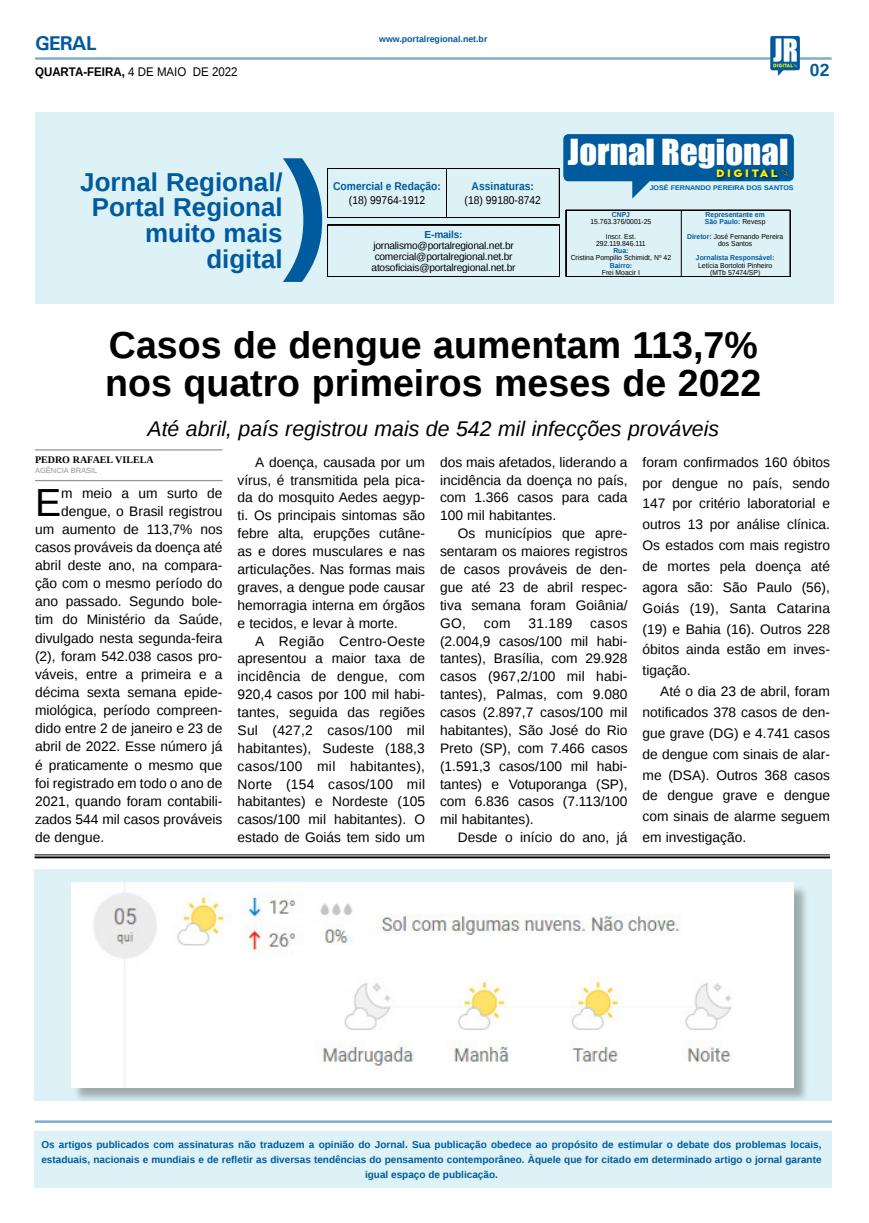
<style>
.page{position:relative;width:869px;height:1223px;background:#fff}
.page>*{position:absolute;margin:0;border:0;box-sizing:border-box;transform-origin:0 0}
.MATÉRIA{font:39.12px "Liberation Sans";color:#000}
.TÍTULO{font:700 37.5px/37.5px "Liberation Sans";color:#000}
.t1{font:33px "Impact";color:#fff;scale:1.05 1}
.TÍTULO-2{font:700 25.88px/26px "Liberation Sans";color:#005b9e;text-align:right}
.LINHA_FINA{font:italic 21.25px "Liberation Sans";color:#000}
.TITULO_PG{font:700 20px "Univers";letter-spacing:-.04em;color:#005a9e}
.TÍTULO-3{font:700 17.5px "Liberation Sans";color:#005a9e}
.MATÉRIA-2{font:13.75px/17.9px "Liberation Sans";color:#000;text-align:justify}
.DATA_PG{font:700 12.5px "Liberation Sans";color:#000;scale:.92 1}
.t2{font:700 11.25px "Liberation Sans";color:#005b9e;scale:.92 1}
.t3{font:11.25px "Liberation Sans";color:#000;scale:.92 1}
.t4{font:800 11.12px "Neufreit";letter-spacing:.23em;color:#fff200;scale:1.08 1}
.MATÉRIA-3{font:10.12px "Liberation Sans";letter-spacing:-.02em;color:#000}
.MATÉRIA-4{font:700 10.12px "Liberation Sans";letter-spacing:-.02em;color:#005b9e}
.Jr_Legenda{font:700 10px/14.6px "Liberation Sans";color:#005b9e;text-align:center}
.CRÉDITO_NOME{font:700 10px "Liberation Serif";color:#000}
.DATA_PG-2{font:700 8.75px "Liberation Sans";color:#005a9e}
.CRÉDITO_MATÉRIA{font:7.5px "Liberation Sans";color:#939598}
.LEGENDA{font:7.25px "Liberation Sans";color:#000;scale:.94 1}
.LEGENDA-2{font:700 7.25px "Liberation Sans";color:#005b9e;scale:.94 1}
.TÍTULO-4{font:700 6.75px "Liberation Sans";color:#005b9e;scale:1.05 1}
.s1{font-weight:400}
.s2{font-weight:400;color:#000}
.s3{font-weight:700;color:#005b9e}
</style>
<div class="page">
<hr style="left:35px;top:57px;width:796px;height:3px;background:#005a9e">
<img style="left:769px;top:36px;width:30px;height:40px">
<div style="left:35px;top:868px;width:796px;height:232px;background:#ddf2f6"></div>
<div style="left:73px;top:884px;width:736px;height:218px;background:#000;opacity:.29"></div>
<img style="left:71px;top:882px;width:722px;height:205px">
<div style="left:35px;top:112px;width:797px;height:191px;background:#ddf2f6"></div>
<svg style="left:283px;top:134px;width:510px;height:148px"></svg>
<div style="left:35px;top:1131px;width:796px;height:56px;background:#ddf2f6"></div>
<hr style="left:35px;top:1120px;width:796px;height:2px;background:#005a9e">
<hr style="left:35px;top:854px;width:794px;height:1px;background:#000101">
<hr style="left:35px;top:856px;width:794px;height:2px;background:#000101">
<hr style="left:35px;top:449px;width:187px;height:1px;background:#939598">
<hr style="left:35px;top:480px;width:187px;height:1px;background:#939598">
<p class="TITULO_PG" style="left:35px;top:31px;width:63px">GERAL</p>
<p class="DATA_PG" style="left:35px;top:63px;width:221px">QUARTA-FEIRA, <span class="s1">4 DE MAIO DE 2022</span></p>
<p class="TÍTULO-2" style="left:80px;top:168px;width:204px">Jornal Regional/<br>Portal Regional muito mais digital</p>
<p class="DATA_PG-2" style="left:379px;top:33px;width:110px">www.portalregional.net.br</p>
<p class="t2" style="left:333px;top:179px;width:119px">Comercial e Redação:</p>
<p class="t3" style="left:349px;top:193px;width:84px">(18) 99764-1912</p>
<p class="t2" style="left:471px;top:179px;width:69px">Assinaturas:</p>
<p class="t3" style="left:464px;top:193px;width:84px">(18) 99180-8742</p>
<p class="MATÉRIA-4" style="left:424px;top:227px;width:40px">E-mails:</p>
<p class="MATÉRIA-3" style="left:373px;top:239px;width:142px">jornalismo@portalregional.net.br</p>
<p class="MATÉRIA-3" style="left:374px;top:251px;width:139px">comercial@portalregional.net.br</p>
<p class="MATÉRIA-3" style="left:371px;top:262px;width:145px">atosoficiais@portalregional.net.br</p>
<p class="TÍTULO-3" style="left:809px;top:58px;width:21px">02</p>
<p class="t1" style="left:567px;top:127px;width:211px">Jornal Regional</p>
<p class="t4" style="left:715px;top:166px;width:58px">DIGITAL</p>
<p class="LEGENDA-2" style="left:611px;top:209px;width:21px">CNPJ</p>
<p class="LEGENDA" style="left:590px;top:218px;width:66px">15.763.376/0001-25</p>
<p class="LEGENDA" style="left:605px;top:232px;width:33px">Inscr. Est.</p>
<p class="LEGENDA" style="left:596px;top:239px;width:54px">292.119.846.111</p>
<p class="LEGENDA-2" style="left:613px;top:246px;width:18px">Rua:</p>
<p class="LEGENDA" style="left:570px;top:254px;width:108px">Cristina Pompilio Schimidt, Nº 42</p>
<p class="LEGENDA-2" style="left:609px;top:260px;width:25px">Bairro:</p>
<p class="LEGENDA" style="left:601px;top:268px;width:42px">Frei Moacir I</p>
<p class="TÍTULO-4" style="left:649px;top:183px;width:138px">JOSÉ FERNANDO PEREIRA DOS SANTOS</p>
<p class="LEGENDA-2" style="left:705px;top:209px;width:64px">Representante em</p>
<p class="LEGENDA-2" style="left:704px;top:217px;width:66px">São Paulo: <span class="s2">Revesp</span></p>
<p class="LEGENDA" style="left:686px;top:232px;width:104px"><span class="s3">Diretor:</span> José Fernando Pereira</p>
<p class="LEGENDA" style="left:717px;top:239px;width:38px">dos Santos</p>
<p class="LEGENDA-2" style="left:695px;top:253px;width:85px">Jornalista Responsável:</p>
<p class="LEGENDA" style="left:697px;top:261px;width:80px">Letícia Bortoloti Pinheiro</p>
<p class="LEGENDA" style="left:709px;top:268px;width:55px">(MTb 57474/SP)</p>
<p class="TÍTULO" style="left:105px;top:326px;width:657px">Casos de dengue aumentam 113,7% nos quatro primeiros meses de 2022</p>
<p class="LINHA_FINA" style="left:147px;top:414px;width:573px">Até abril, país registrou mais de 542 mil infecções prováveis</p>
<p class="CRÉDITO_NOME" style="left:35px;top:453px;width:120px">PEDRO RAFAEL VILELA</p>
<p class="CRÉDITO_MATÉRIA" style="left:35px;top:466px;width:64px">AGÊNCIA BRASIL</p>
<p class="MATÉRIA" style="left:35px;top:480px;width:28px">E</p>
<p class="MATÉRIA-2" style="left:61px;top:485px;width:163px">m meio a um surto de</p>
<p class="MATÉRIA-2" style="left:642px;top:452px;width:189px;line-height:20.9px">foram confirmados 160 óbitos por dengue no país, sendo 147 por critério laboratorial e outros 13 por análise clínica.<br>Os estados com mais registro de mortes pela doença até agora são: São Paulo (56), Goiás (19), Santa Catarina (19) e Bahia (16). Outros 228 óbitos ainda estão em inves&shy;tigação.</p>
<p class="MATÉRIA-2" style="left:642px;top:681px;width:189px;line-height:20.9px;text-indent:18px">Até o dia 23 de abril, foram notificados 378 casos de den&shy;gue grave (DG) e 4.741 casos de dengue com sinais de alar&shy;me (DSA). Outros 368 casos de dengue grave e dengue com sinais de alarme seguem em investigação.</p>
<p class="MATÉRIA-2" style="left:237px;top:453px;width:189px;text-indent:18px">A doença, causada por um vírus, é transmitida pela pica&shy;da do mosquito Aedes aegyp&shy;ti. Os principais sintomas são febre alta, erupções cutâne&shy;as e dores musculares e nas articulações. Nas formas mais graves, a dengue pode causar hemorragia interna em órgãos e tecidos, e levar à morte.</p>
<p class="MATÉRIA-2" style="left:237px;top:632px;width:189px;text-indent:18px">A Região Centro-Oeste apresentou a maior taxa de incidência de dengue, com 920,4 casos por 100 mil habi&shy;tantes, seguida das regiões Sul (427,2 casos/100 mil habitantes), Sudeste (188,3 casos/100 mil habitantes), Norte (154 casos/100 mil habitantes) e Nordeste (105 casos/100 mil habitantes). O estado de Goiás tem sido um</p>
<p class="MATÉRIA-2" style="left:440px;top:453px;width:189px">dos mais afetados, liderando a incidência da doença no país, com 1.366 casos para cada 100 mil habitantes.</p>
<p class="MATÉRIA-2" style="left:440px;top:525px;width:189px;text-indent:18px">Os municípios que apre&shy;sentaram os maiores registros de casos prováveis de den&shy;gue até 23 de abril respec&shy;tiva semana foram Goiânia/ GO,</p>
<p class="MATÉRIA-2" style="left:61px;top:502px;width:163px">dengue, o Brasil registrou</p>
<p class="MATÉRIA-2" style="left:35px;top:520px;width:189px">um aumento de 113,7% nos</p>
<p class="MATÉRIA-2" style="left:35px;top:539px;width:189px">casos prováveis da doença até</p>
<p class="MATÉRIA-2" style="left:35px;top:557px;width:189px">abril deste ano, na compara-</p>
<p class="MATÉRIA-2" style="left:35px;top:575px;width:189px">ção com o mesmo período do</p>
<p class="MATÉRIA-2" style="left:35px;top:593px;width:189px">ano passado. Segundo bole-</p>
<p class="MATÉRIA-2" style="left:35px;top:611px;width:189px">tim do Ministério da Saúde,</p>
<p class="MATÉRIA-2" style="left:35px;top:629px;width:189px">divulgado nesta segunda-feira</p>
<p class="MATÉRIA-2" style="left:35px;top:647px;width:189px">(2), foram 542.038 casos pro-</p>
<p class="MATÉRIA-2" style="left:35px;top:665px;width:189px">váveis, entre a primeira e a</p>
<p class="MATÉRIA-2" style="left:35px;top:684px;width:189px">décima sexta semana epide-</p>
<p class="MATÉRIA-2" style="left:35px;top:702px;width:189px">miológica, período compreen-</p>
<p class="MATÉRIA-2" style="left:35px;top:720px;width:189px">dido entre 2 de janeiro e 23 de</p>
<p class="MATÉRIA-2" style="left:35px;top:738px;width:189px">abril de 2022. Esse número já</p>
<p class="MATÉRIA-2" style="left:35px;top:756px;width:189px">é praticamente o mesmo que</p>
<p class="MATÉRIA-2" style="left:35px;top:774px;width:189px">foi registrado em todo o ano de</p>
<p class="MATÉRIA-2" style="left:35px;top:792px;width:189px">2021, quando foram contabili-</p>
<p class="MATÉRIA-2" style="left:35px;top:811px;width:189px">zados 544 mil casos prováveis</p>
<p class="MATÉRIA-2" style="left:35px;top:829px;width:71px">de dengue.</p>
<p class="MATÉRIA-2" style="left:483px;top:614px;width:28px">com</p>
<p class="MATÉRIA-2" style="left:528px;top:614px;width:45px">31.189</p>
<p class="MATÉRIA-2" style="left:440px;top:614px;width:189px;text-indent:150px">casos (2.004,9 casos/100 mil habi&shy;tantes), Brasília, com 29.928 casos (967,2/100 mil habi&shy;tantes), Palmas, com 9.080 casos (2.897,7 casos/100 mil habitantes), São José do Rio Preto (SP), com 7.466 casos (1.591,3 casos/100 mil habi&shy;tantes) e Votuporanga (SP), com 6.836 casos (7.113/100 mil habitantes).</p>
<p class="MATÉRIA-2" style="left:457px;top:829px;width:171px">Desde o início do ano, já</p>
<p class="Jr_Legenda" style="left:41px;top:1137px;width:781px">Os artigos publicados com assinaturas não traduzem a opinião do Jornal. Sua publicação obedece ao propósito de estimular o debate dos problemas locais, estaduais, nacionais e mundiais e de refletir as diversas tendências do pensamento contemporâneo. Àquele que for citado em determinado artigo o jornal garante igual espaço de publicação.</p>
</div>
